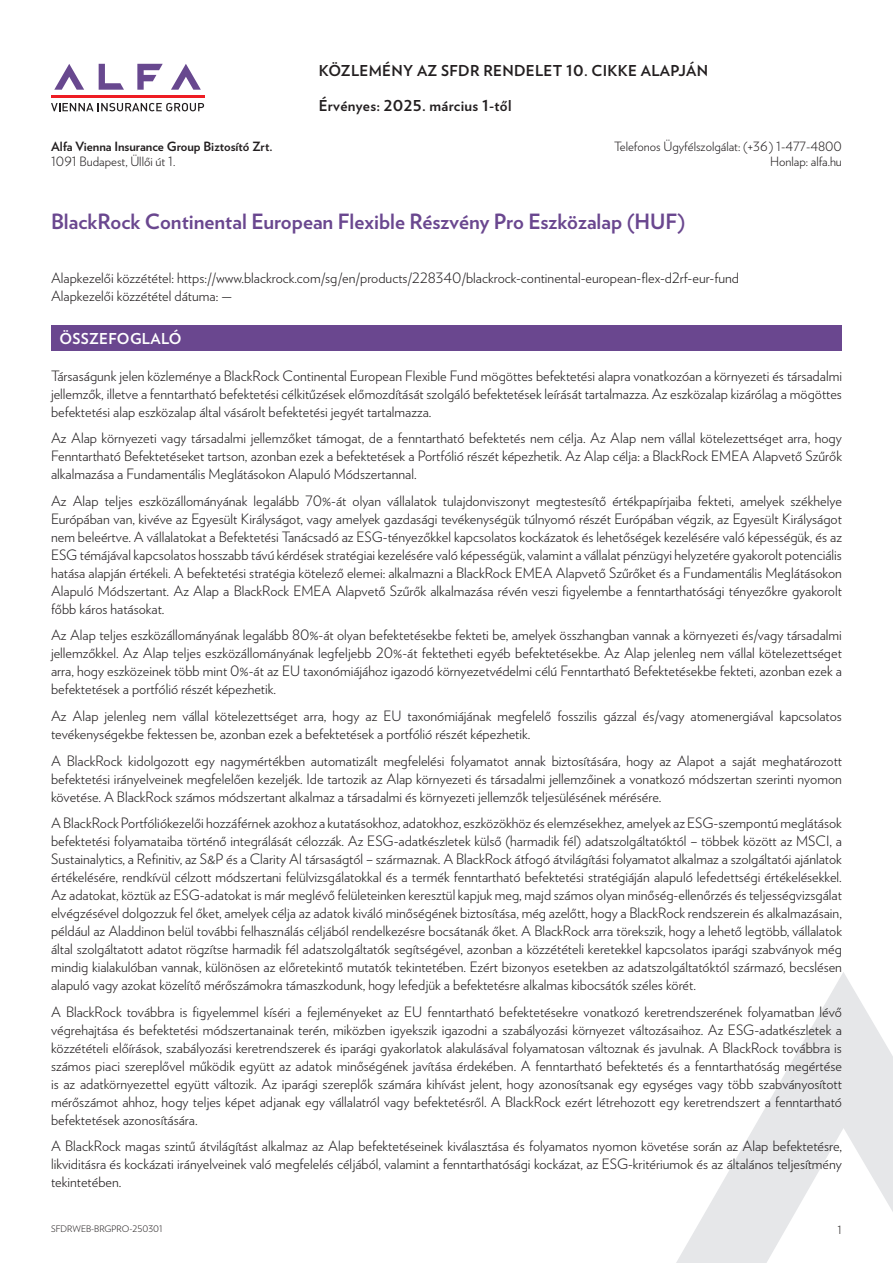
<style>
.page{position:relative;width:893px;height:1263px;background:#fff}
.page>*{position:absolute;margin:0;border:0;box-sizing:border-box;transform-origin:0 0}
.t1{font:700 21px "Verlag";color:#6a478f}
.t2{font:700 15px "Verlag";letter-spacing:.02em;color:#231f20}
.t3{font:700 15px "Verlag";letter-spacing:.02em;color:#fff}
.t4{font:300 14.25px/18px "Verlag";color:#231f20;text-align:justify}
.t5{font:300 12.75px/15px "Verlag";color:#231f20;text-align:right}
.t6{font:700 12.75px "Verlag";color:#231f20}
.t7{font:300 11.25px "Verlag";color:#231f20}
.t8{font:300 9px "Verlag";color:#231f20}
</style>
<div class="page">
<svg style="left:171px;top:64px;width:30px;height:26px"></svg>
<svg style="left:137px;top:64px;width:26px;height:26px"></svg>
<svg style="left:99px;top:64px;width:25px;height:26px"></svg>
<svg style="left:54px;top:64px;width:30px;height:26px"></svg>
<hr style="left:51px;top:95px;width:153px;height:3px;background:#ee1d23">
<svg style="left:51px;top:103px;width:153px;height:8px"></svg>
<svg style="left:676px;top:972px;width:217px;height:291px"></svg>
<div style="left:51px;top:325px;width:791px;height:26px;background:#6a478f"></div>
<p class="t6" style="left:51px;top:136px;width:223px">Alfa Vienna Insurance Group Biztosító Zrt.</p>
<p class="t5" style="left:51px;top:153px;width:126px">1091 Budapest, Üllői út 1.</p>
<p class="t2" style="left:319px;top:59px;width:391px">KÖZLEMÉNY AZ SFDR RENDELET 10. CIKKE ALAPJÁN</p>
<p class="t2" style="left:319px;top:94px;width:194px">Érvényes: 2025. március 1-től</p>
<p class="t5" style="left:614px;top:138px;width:229px">Telefonos Ügyfélszolgálat: (+36 ) 1-477-4800<br>Honlap: alfa.hu</p>
<h1 class="t1" style="left:51px;top:205px;width:636px">BlackRock Continental European Flexible Részvény Pro Eszközalap (HUF)</h1>
<p class="t4" style="left:51px;top:268px;width:689px">Alapkezelői közzététel: https://www.blackrock.com/sg/en/products/228340/blackrock-continental-european-flex-d2rf-eur-fund<br>Alapkezelői közzététel dátuma: —</p>
<p class="t3" style="left:60px;top:327px;width:124px">ÖSSZEFOGLALÓ</p>
<p class="t4" style="left:51px;top:366px;width:792px">Társaságunk jelen közleménye a BlackRock Continental European Flexible Fund mögöttes befektetési alapra vonatkozóan a környezeti és társadalmi jellemzők, illetve a fenntartható befektetési célkitűzések előmozdítását szolgáló befektetések leírását tartalmazza. Az eszközalap kizárólag a mögöttes befektetési alap eszközalap által vásárolt befektetési jegyét tartalmazza.</p>
<p class="t4" style="left:51px;top:428px;width:792px">Az Alap környezeti vagy társadalmi jellemzőket támogat, de a fenntartható befektetés nem célja. Az Alap nem vállal kötelezettséget arra, hogy Fenntartható Befektetéseket tartson, azonban ezek a befektetések a Portfólió részét képezhetik. Az Alap célja: a BlackRock EMEA Alapvető Szűrők alkalmazása a Fundamentális Meglátásokon Alapuló Módszertannal.</p>
<p class="t4" style="left:51px;top:491px;width:792px">Az Alap teljes eszközállományának legalább 70%-át olyan vállalatok tulajdonviszonyt megtestesítő értékpapírjaiba fekteti, amelyek székhelye Európában van, kivéve az Egyesült Királyságot, vagy amelyek gazdasági tevékenységük túlnyomó részét Európában végzik, az Egyesült Királyságot nem beleértve. A vállalatokat a Befektetési Tanácsadó az ESG-tényezőkkel kapcsolatos kockázatok és lehetőségek kezelésére való képességük, és az ESG témájával kapcsolatos hosszabb távú kérdések stratégiai kezelésére való képességük, valamint a vállalat pénzügyi helyzetére gyakorolt potenciális hatása alapján értékeli. A befektetési stratégia kötelező elemei: alkalmazni a BlackRock EMEA Alapvető Szűrőket és a Fundamentális Meglátásokon Alapuló Módszertant. Az Alap a BlackRock EMEA Alapvető Szűrők alkalmazása révén veszi figyelembe a fenntarthatósági tényezőkre gyakorolt főbb káros hatásokat.</p>
<p class="t4" style="left:51px;top:625px;width:792px">Az Alap teljes eszközállományának legalább 80%-át olyan befektetésekbe fekteti be, amelyek összhangban vannak a környezeti és/vagy társadalmi jellemzőkkel. Az Alap teljes eszközállományának legfeljebb 20%-át fektetheti egyéb befektetésekbe. Az Alap jelenleg nem vállal kötelezettséget arra, hogy eszközeinek több mint 0%-át az EU taxonómiájához igazodó környezetvédelmi célú Fenntartható Befektetésekbe fekteti, azonban ezek a befektetések a portfólió részét képezhetik.</p>
<p class="t4" style="left:51px;top:706px;width:792px">Az Alap jelenleg nem vállal kötelezettséget arra, hogy az EU taxonómiájának megfelelő fosszilis gázzal és/vagy atomenergiával kapcsolatos tevékenységekbe fektessen be, azonban ezek a befektetések a portfólió részét képezhetik.</p>
<p class="t4" style="left:51px;top:750px;width:792px">A BlackRock kidolgozott egy nagymértékben automatizált megfelelési folyamatot annak biztosítására, hogy az Alapot a saját meghatározott befektetési irányelveinek megfelelően kezeljék. Ide tartozik az Alap környezeti és társadalmi jellemzőinek a vonatkozó módszertan szerinti nyomon követése. A BlackRock számos módszertant alkalmaz a társadalmi és környezeti jellemzők teljesülésének mérésére.</p>
<p class="t4" style="left:51px;top:813px;width:792px">A BlackRock Portfóliókezelői hozzáférnek azokhoz a kutatásokhoz, adatokhoz, eszközökhöz és elemzésekhez, amelyek az ESG-szempontú meglátások befektetési folyamataiba történő integrálását célozzák. Az ESG-adatkészletek külső (harmadik fél) adatszolgáltatóktól – többek között az MSCI, a Sustainalytics, a Refinitiv, az S&amp;P és a Clarity AI társaságtól – származnak. A BlackRock átfogó átvilágítási folyamatot alkalmaz a szolgáltatói ajánlatok értékelésére, rendkívül célzott módszertani felülvizsgálatokkal és a termék fenntartható befektetési stratégiáján alapuló lefedettségi értékelésekkel.<br>Az adatokat, köztük az ESG-adatokat is már meglévő felületeinken keresztül kapjuk meg, majd számos olyan minőség-ellenőrzés és teljességvizsgálat elvégzésével dolgozzuk fel őket, amelyek célja az adatok kiváló minőségének biztosítása, még azelőtt, hogy a BlackRock rendszerein és alkalmazásain, például az Aladdinon belül további felhasználás céljából rendelkezésre bocsátanák őket. A BlackRock arra törekszik, hogy a lehető legtöbb, vállalatok által szolgáltatott adatot rögzítse harmadik fél adatszolgáltatók segítségével, azonban a közzétételi keretekkel kapcsolatos iparági szabványok még mindig kialakulóban vannak, különösen az előretekintő mutatók tekintetében. Ezért bizonyos esetekben az adatszolgáltatóktól származó, becslésen alapuló vagy azokat közelítő mérőszámokra támaszkodunk, hogy lefedjük a befektetésre alkalmas kibocsátók széles körét.</p>
<p class="t4" style="left:51px;top:1001px;width:792px">A BlackRock továbbra is figyelemmel kíséri a fejleményeket az EU fenntartható befektetésekre vonatkozó keretrendszerének folyamatban lévő végrehajtása és befektetési módszertanainak terén, miközben igyekszik igazodni a szabályozási környezet változásaihoz. Az ESG-adatkészletek a közzétételi előírások, szabályozási keretrendszerek és iparági gyakorlatok alakulásával folyamatosan változnak és javulnak. A BlackRock továbbra is számos piaci szereplővel működik együtt az adatok minőségének javítása érdekében. A fenntartható befektetés és a fenntarthatóság megértése is az adatkörnyezettel együtt változik. Az iparági szereplők számára kihívást jelent, hogy azonosítsanak egy egységes vagy több szabványosított mérőszámot ahhoz, hogy teljes képet adjanak egy vállalatról vagy befektetésről. A BlackRock ezért létrehozott egy keretrendszert a fenntartható befektetések azonosítására.</p>
<p class="t4" style="left:51px;top:1136px;width:792px">A BlackRock magas szintű átvilágítást alkalmaz az Alap befektetéseinek kiválasztása és folyamatos nyomon követése során az Alap befektetésre, likviditásra és kockázati irányelveinek való megfelelés céljából, valamint a fenntarthatósági kockázat, az ESG-kritériumok és az általános teljesítmény tekintetében.</p>
<p class="t8" style="left:51px;top:1222px;width:113px">SFDRWEB-BRGPRO-250301</p>
<p class="t7" style="left:838px;top:1221px;width:6px">1</p>
</div>
